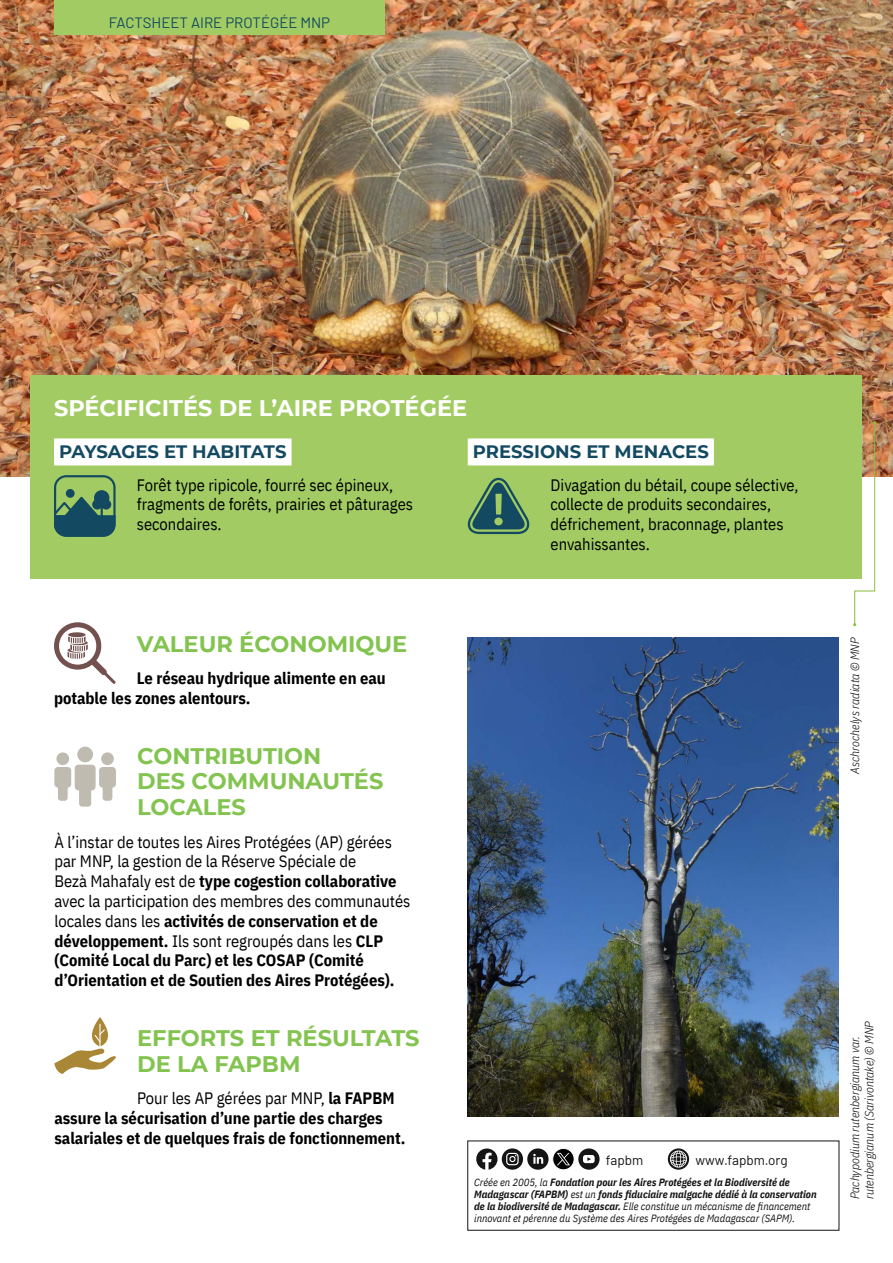
<style>
.page{position:relative;width:893px;height:1263px;background:#fff}
.page>*{position:absolute;margin:0;border:0;box-sizing:border-box;transform-origin:0 0}
.Titre{font:700 22.5px/25.5px "Montserrat";color:#83c450}
.Titre-2{font:700 22.5px "Montserrat";color:#fff}
.sous-titre_encadré{font:700 18px "Montserrat";color:#134a61}
.texte{font:16.5px/19.8px "IBM Plex Sans Cond";color:#000}
.texte-2{font:700 16.5px/19.8px "IBM Plex Sans Cond";color:#000}
.t1{font:15px "Barlow";color:#144a60}
.t2{font:13.5px "Barlow";color:#151515}
.légendes{font:italic 300 12px/14.4px "IBM Plex Sans Cond";color:#000}
.texte_FAPBM{font:italic 700 10.5px/12px "IBM Plex Sans Cond";color:#151515}
.s1{font-weight:700}
.s2{font-weight:400}
</style>
<div class="page">
<img style="left:0;top:0;width:893px;height:477px">
<div style="left:31px;top:375px;width:831px;height:204px;background:#a2cc63"></div>
<div style="left:468px;top:438px;width:246px;height:27px;background:#fff"></div>
<div style="left:54px;top:438px;width:238px;height:27px;background:#fff"></div>
<svg style="left:54px;top:475px;width:62px;height:62px"></svg>
<svg style="left:468px;top:478px;width:61px;height:56px"></svg>
<svg style="left:853px;top:421px;width:23px;height:205px"></svg>
<svg style="left:54px;top:622px;width:62px;height:62px"></svg>
<svg style="left:54px;top:1017px;width:62px;height:57px"></svg>
<div style="left:77px;top:747px;width:16px;height:15px;background:#c0bbb1;border-radius:50%"></div>
<svg style="left:75px;top:765px;width:21px;height:41px"></svg>
<div style="left:56px;top:752px;width:13px;height:13px;background:#c0bbb1;border-radius:50%"></div>
<div style="left:54px;top:767px;width:17px;height:21px;background:#c0bbb1;border-radius:4px"></div>
<div style="left:58px;top:774px;width:10px;height:27px;background:#c0bbb1;border-radius:3px"></div>
<div style="left:101px;top:752px;width:13px;height:13px;background:#c0bbb1;border-radius:50%"></div>
<div style="left:99px;top:767px;width:17px;height:21px;background:#c0bbb1;border-radius:4px"></div>
<div style="left:103px;top:774px;width:9px;height:27px;background:#c0bbb1;border-radius:3px"></div>
<img style="left:468px;top:638px;width:371px;height:479px">
<svg style="left:476px;top:1148px;width:73px;height:22px"></svg>
<svg style="left:553px;top:1148px;width:21px;height:22px"></svg>
<div style="left:553px;top:1148px;width:21px;height:22px;border:1px solid #fff;border-radius:50%"></div>
<svg style="left:557px;top:1153px;width:13px;height:12px"></svg>
<svg style="left:578px;top:1148px;width:22px;height:22px"></svg>
<svg style="left:668px;top:1148px;width:21px;height:22px"></svg>
<div style="left:54px;top:0;width:331px;height:34px;background:#a2cc63"></div>
<p class="t1" style="left:109px;top:11px;width:223px">FACTSHEET AIRE PROTÉGÉE MNP</p>
<p class="Titre-2" style="left:54px;top:392px;width:415px">SPÉCIFICITÉS DE L’AIRE PROTÉGÉE</p>
<p class="sous-titre_encadré" style="left:59px;top:439px;width:229px">PAYSAGES ET HABITATS</p>
<p class="texte" style="left:137px;top:473px;width:278px">Forêt type ripicole, fourré sec épineux, fragments de forêts, prairies et pâturages secondaires.</p>
<p class="sous-titre_encadré" style="left:473px;top:439px;width:237px">PRESSIONS ET MENACES</p>
<p class="texte" style="left:551px;top:473px;width:249px">Divagation du bétail, coupe sélective, collecte de produits secondaires, défrichement, braconnage, plantes envahissantes.</p>
<p class="Titre" style="left:137px;top:630px;width:272px">VALEUR ÉCONOMIQUE</p>
<p class="texte-2" style="left:54px;top:667px;width:333px;text-indent:83px">Le réseau hydrique alimente en eau potable les zones alentours.</p>
<p class="Titre" style="left:137px;top:742px;width:248px">CONTRIBUTION<br>DES COMMUNAUTÉS<br>LOCALES</p>
<p class="texte" style="left:54px;top:830px;width:358px">À l’instar de toutes les Aires Protégées (AP) gérées par MNP, la gestion de la Réserve Spéciale de<br>Bezà Mahafaly est de <span class="s1">type cogestion collaborative </span>avec la participation des membres des communautés locales dans les <span class="s1">activités de conservation et de développement.</span> Ils sont regroupés dans les <span class="s1">CLP (Comité Local du Parc) et les COSAP (Comité d’Orientation et de Soutien des Aires Protégées).</span></p>
<p class="Titre" style="left:137px;top:1024px;width:284px">EFFORTS ET RÉSULTATS<br>DE LA FAPBM</p>
<p class="texte-2" style="left:54px;top:1087px;width:353px;text-indent:83px"><span class="s2">Pour les AP gérées par MNP,</span> la FAPBM assure la sécurisation d’une partie des charges salariales et de quelques frais de fonctionnement.</p>
<p class="t2" style="left:606px;top:1150px;width:39px">fapbm</p>
<p class="t2" style="left:695px;top:1150px;width:94px">www.fapbm.org</p>
<p class="texte_FAPBM" style="left:474px;top:1175px;width:344px"><span class="s2">Créée en 2005, la</span> Fondation pour les Aires Protégées et la Biodiversité de Madagascar (FAPBM) <span class="s2">est un</span> fonds fiduciaire malgache dédié à la conservation de la biodiversité de Madagascar. <span class="s2">Elle constitue un mécanisme de financement innovant et pérenne du Système des Aires Protégées de Madagascar (SAPM).</span></p>
<p class="légendes" style="left:847px;top:774px;width:137px;rotate:-90deg">Aschrochelys radiata © MNP</p>
<p class="légendes" style="left:847px;top:1199px;width:180px;rotate:-90deg">Pachypodium rutenbergianum var. rutenbergianum (Sarivontake) © MNP</p>
</div>
